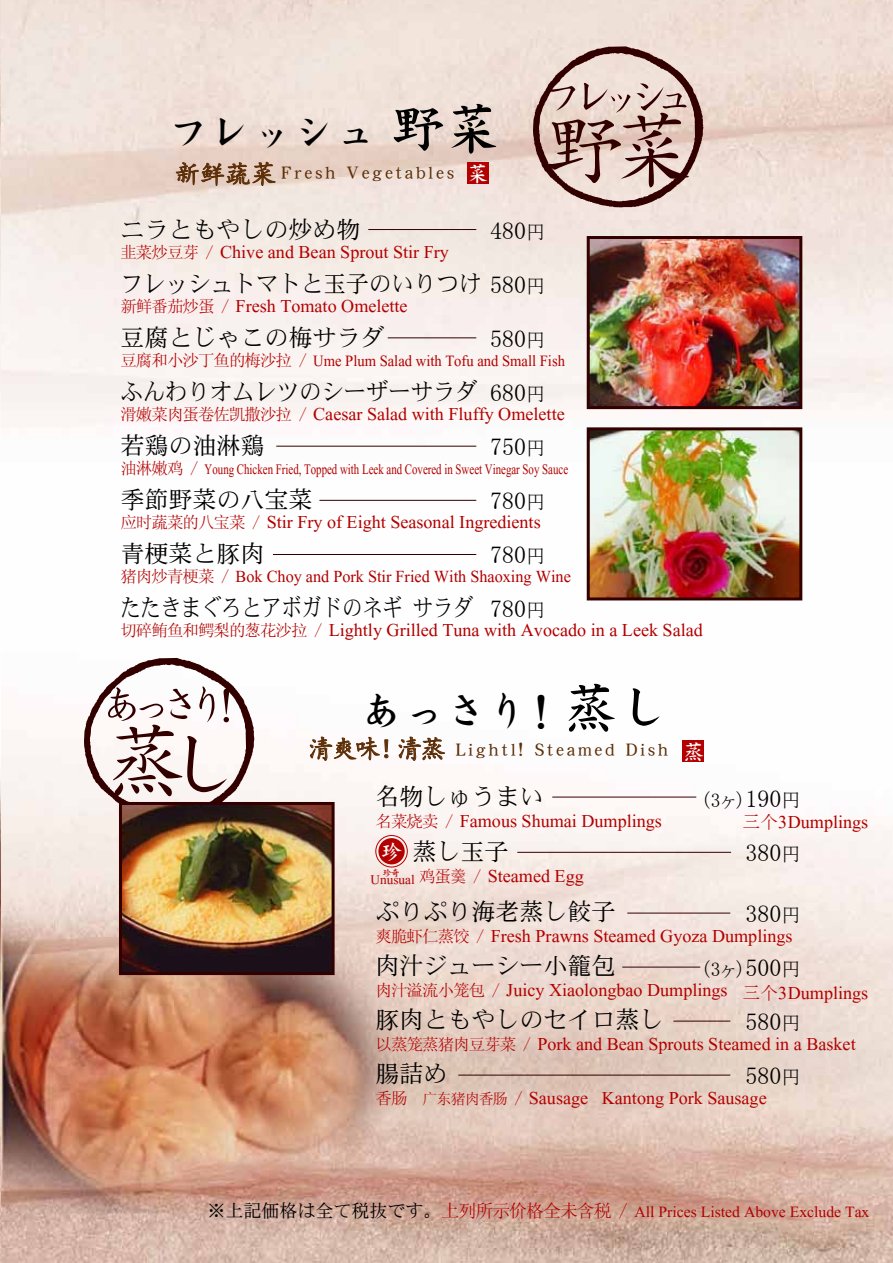
<style>
.page{position:relative;width:893px;height:1263px;background:#fff}
.page>*{position:absolute;margin:0;border:0;box-sizing:border-box;transform-origin:0 0}
.t1{font:42px "DF Kai Sho Bd WINP RKSJ H";color:#000}
.t2{font:24px "FC Heisei Minchotai";color:#000}
.t3{font:24px "MS P Mincho";color:#000}
.t4{font:24px "FC Heisei Minchotai";color:#000;scale:.94 1}
.t5{font:24px "FC Heisei Minchotai";color:#000;scale:.84 1}
.t6{font:24px "FC Heisei Minchotai";color:#000;scale:.93 1}
.t7{font:22.5px "Aparajita";color:#b30000}
.t8{font:21px "Aparajita";color:#b30000;scale:.96 1}
.t9{font:21px "DF Kai Sho Bd WINP RKSJ H";color:#fff}
.t10{font:20.85px "DF Kai Sho Bd WINP RKSJ H";color:#fff}
.t11{font:19.5px "Aparajita";color:#b30000}
.t12{font:19.5px "Aparajita";color:#b30000;scale:.93 1}
.t13{font:19.5px "MS P Mincho";color:#000}
.t14{font:18px "Aparajita";color:#b30000;scale:.75 1}
.t15{font:16.5px "DF Kai Sho Bd WINP RKSJ H";letter-spacing:.2em;color:#5c2e07}
.t16{font:16.5px "Aparajita";color:#b30000}
.t17{font:9px "DF Kai Sho Bd WINP RKSJ H";color:#b30000}
.s1{font-size:54px}
.s2{font-family:"Kai Ti";font-size:25.5px}
.s3{font-size:21px;color:#fff}
.s4{font-family:"MS P Mincho"}
.s5{font-family:"MS P Mincho";font-size:19.5px}
.s6{font-size:19.5px}
.s7{font-family:"Sim Sun";font-size:16.5px}
.s8{font-size:24px}
.s9{font-family:"MS P Mincho";font-size:18px}
.s10{font-family:"Sim Sun";font-size:15px}
.s11{font-family:"FC Heisei Minchotai";font-size:18px;color:#000}
.s12{font-family:"Sim Sun";font-size:18px}
</style>
<div class="page">
<img style="left:0;top:0;width:1px;height:1263px">
<img style="left:1px;top:0;width:892px;height:1263px">
<svg style="left:532px;top:46px;width:172px;height:162px;background:#c4aba4"></svg>
<img style="left:591px;top:240px;width:207px;height:165px">
<div style="left:587px;top:236px;width:215px;height:173px;border:3px solid #300"></div>
<img style="left:591px;top:431px;width:207px;height:165px">
<div style="left:587px;top:427px;width:215px;height:173px;border:3px solid #300"></div>
<svg style="left:83px;top:658px;width:172px;height:161px"></svg>
<div style="left:683px;top:740px;width:21px;height:21px;background:#b30000"></div>
<img style="left:123px;top:806px;width:208px;height:165px">
<div style="left:119px;top:802px;width:216px;height:173px;border:3px solid #300"></div>
<svg style="left:310px;top:736px;width:78px;height:25px"></svg>
<svg style="left:399px;top:736px;width:46px;height:25px"></svg>
<div style="left:378px;top:838px;width:27px;height:26px;background:#b30000;border-radius:50%"></div>
<div style="left:375px;top:835px;width:33px;height:32px;border:1px solid #b30000;border-radius:50%"></div>
<svg style="left:176px;top:162px;width:100px;height:24px;background:#b59580"></svg>
<div style="left:467px;top:162px;width:21px;height:21px;background:#b30000"></div>
<hr style="left:368px;top:229px;width:108px;height:1px;background:#300">
<hr style="left:388px;top:337px;width:88px;height:1px;background:#300">
<hr style="left:276px;top:446px;width:200px;height:1px;background:#300">
<hr style="left:319px;top:500px;width:157px;height:1px;background:#300">
<hr style="left:273px;top:554px;width:203px;height:1px;background:#300">
<hr style="left:552px;top:797px;width:144px;height:1px;background:#300">
<hr style="left:627px;top:913px;width:103px;height:1px;background:#300">
<hr style="left:622px;top:967px;width:78px;height:1px;background:#300">
<hr style="left:673px;top:1021px;width:57px;height:1px;background:#300">
<hr style="left:458px;top:1075px;width:272px;height:1px;background:#300">
<hr style="left:517px;top:852px;width:214px;height:1px;background:#300">
<h1 class="t1" style="left:167px;top:111px;width:333px">フレッシュ <span class="s1">野菜</span></h1>
<p class="t15" style="left:175px;top:164px;width:315px"><span class="s2">新鲜蔬菜</span>Fresh Vegetables <span class="s3">菜</span></p>
<p class="t2" style="left:120px;top:217px;width:241px">ニラともやしの炒め物</p>
<p class="t4" style="left:120px;top:271px;width:454px">フレッシュトマトと玉子のいりつけ <span class="s4">580</span><span class="s5">円</span></p>
<p class="t2" style="left:120px;top:325px;width:265px">豆腐とじゃこの梅サラダ</p>
<p class="t6" style="left:120px;top:379px;width:386px">ふんわりオムレツのシーザーサラダ</p>
<p class="t2" style="left:120px;top:433px;width:145px">若鶏の油淋鶏</p>
<p class="t2" style="left:120px;top:487px;width:193px">季節野菜の八宝菜</p>
<p class="t2" style="left:120px;top:541px;width:145px">青梗菜と豚肉</p>
<p class="t5" style="left:120px;top:595px;width:422px">たたきまぐろとアボガドのネギ サラダ</p>
<p class="t3" style="left:490px;top:218px;width:57px">480<span class="s6">円</span></p>
<p class="t7" style="left:120px;top:241px;width:330px"><span class="s7">韭菜炒豆芽 /</span> Chive and Bean Sprout Stir Fry</p>
<p class="t7" style="left:120px;top:295px;width:289px"><span class="s7">新鲜番茄炒蛋 /</span> Fresh Tomato Omelette</p>
<p class="t12" style="left:120px;top:352px;width:479px"><span class="s7">豆腐和小沙丁鱼的梅沙拉 /</span> Ume Plum Salad with Tofu and Small Fish</p>
<p class="t7" style="left:120px;top:403px;width:446px"><span class="s7">滑嫩菜肉蛋卷佐凯撒沙拉 /</span> Caesar Salad with Fluffy Omelette</p>
<p class="t14" style="left:120px;top:461px;width:598px"><span class="s7">油淋嫩鸡 /</span> Young Chicken Fried, Topped with Leek and Covered in Sweet Vinegar Soy Sauce</p>
<p class="t7" style="left:120px;top:511px;width:422px"><span class="s7">应时蔬菜的八宝菜 /</span> Stir Fry of Eight Seasonal Ingredients</p>
<p class="t8" style="left:120px;top:566px;width:471px"><span class="s7">猪肉炒青梗菜 /</span> Bok Choy and Pork Stir Fried With Shaoxing Wine</p>
<p class="t7" style="left:120px;top:619px;width:584px"><span class="s7">切碎鲔鱼和鳄梨的葱花沙拉 /</span> Lightly Grilled Tuna with Avocado in a Leek Salad</p>
<p class="t3" style="left:490px;top:326px;width:57px">580<span class="s6">円</span></p>
<p class="t3" style="left:490px;top:380px;width:57px">680<span class="s6">円</span></p>
<p class="t3" style="left:490px;top:434px;width:57px">750<span class="s6">円</span></p>
<p class="t3" style="left:490px;top:488px;width:57px">780<span class="s6">円</span></p>
<p class="t3" style="left:490px;top:542px;width:57px">780<span class="s6">円</span></p>
<p class="t3" style="left:490px;top:596px;width:57px">780<span class="s6">円</span></p>
<h1 class="t1" style="left:360px;top:690px;width:311px">あっさり！<span class="s1">蒸し</span></h1>
<p class="t15" style="left:308px;top:741px;width:362px"><span class="s2">清爽味！清蒸</span> Lightl! Steamed Dish</p>
<p class="t2" style="left:376px;top:785px;width:169px">名物しゅうまい</p>
<p class="t7" style="left:376px;top:810px;width:288px"><span class="s7">名菜烧卖 /</span> Famous Shumai Dumplings</p>
<p class="t7" style="left:419px;top:865px;width:166px"><span class="s7">鸡蛋羹 /</span> Steamed Egg</p>
<p class="t2" style="left:413px;top:839px;width:97px">蒸し玉子</p>
<p class="t10" style="left:381px;top:841px;width:22px">珍</p>
<p class="t17" style="left:383px;top:868px;width:18px">珍奇</p>
<p class="t16" style="left:371px;top:872px;width:46px">Unusual</p>
<p class="t9" style="left:683px;top:741px;width:22px">蒸</p>
<p class="t13" style="left:701px;top:790px;width:101px">（3ヶ）<span class="s8">190</span>円</p>
<p class="t3" style="left:745px;top:840px;width:57px">380<span class="s6">円</span></p>
<p class="t7" style="left:742px;top:811px;width:127px"><span class="s9">三个</span>3Dumplings</p>
<p class="t2" style="left:376px;top:900px;width:241px">ぷりぷり海老蒸し餃子</p>
<p class="t2" style="left:376px;top:954px;width:241px">肉汁ジューシー小籠包</p>
<p class="t2" style="left:376px;top:1008px;width:289px">豚肉ともやしのセイロ蒸し</p>
<p class="t2" style="left:376px;top:1062px;width:73px">腸詰め</p>
<p class="t3" style="left:745px;top:901px;width:57px">380<span class="s6">円</span></p>
<p class="t13" style="left:701px;top:959px;width:101px">（3ヶ）<span class="s8">500</span>円</p>
<p class="t3" style="left:745px;top:1009px;width:57px">580<span class="s6">円</span></p>
<p class="t3" style="left:745px;top:1063px;width:57px">580<span class="s6">円</span></p>
<p class="t7" style="left:376px;top:925px;width:418px"><span class="s7">爽脆虾仁蒸饺 /</span> Fresh Prawns Steamed Gyoza Dumplings</p>
<p class="t7" style="left:376px;top:979px;width:353px"><span class="s7">肉汁溢流小笼包 /</span> Juicy Xiaolongbao Dumplings</p>
<p class="t7" style="left:376px;top:1033px;width:482px"><span class="s7">以蒸笼蒸猪肉豆芽菜 /</span> Pork and Bean Sprouts Steamed in a Basket</p>
<p class="t7" style="left:376px;top:1087px;width:393px"><span class="s7">香肠</span> <span class="s10">广东猪肉香肠</span> <span class="s7">/</span> Sausage Kantong Pork Sausage</p>
<p class="t7" style="left:742px;top:982px;width:127px"><span class="s9">三个</span>3Dumplings</p>
<p class="t11" style="left:208px;top:1202px;width:663px"><span class="s11">※上記価格は全て税抜です。</span><span class="s12">上列所示价格全未含税 /</span> All Prices Listed Above Exclude Tax</p>
</div>
